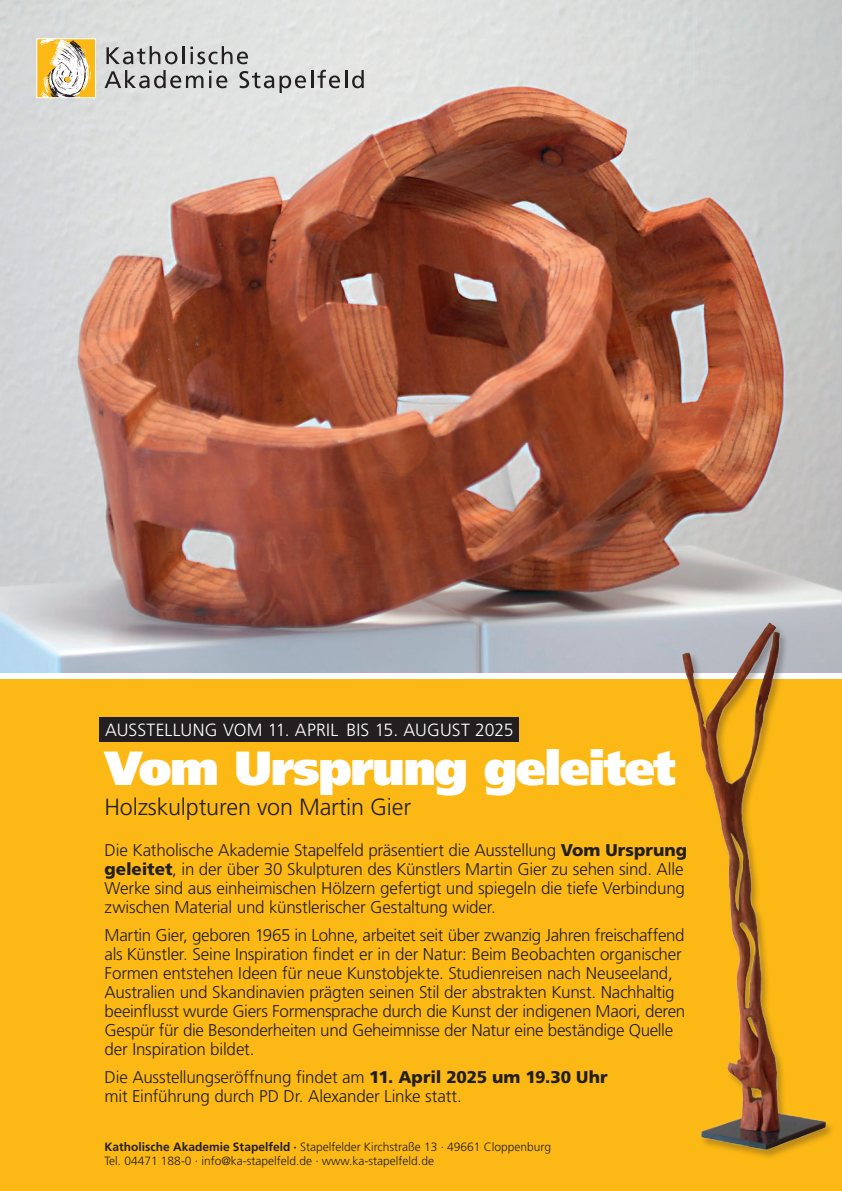
<style>
.page{position:relative;width:842px;height:1191px;background:#fff}
.page>*{position:absolute;margin:0;border:0;box-sizing:border-box;transform-origin:0 0}
.t1{font:900 47.8px "Frutiger LT Std";letter-spacing:-.035em;color:#fff}
.t2{font:300 23.4px "Frutiger LT Std";letter-spacing:-.01em;color:#231f20}
.t3{font:300 17.6px "Frutiger LT Std";letter-spacing:.01em;color:#fff}
.t4{font:300 17px/19px "Frutiger LT Std";letter-spacing:-.015em;color:#231f20}
.t5{font:300 12px/14px "Frutiger LT Std";color:#231f20}
.s1{font-weight:900}
.s2{font-weight:700}
</style>
<div class="page">
<div style="left:0;top:679px;width:842px;height:512px;background:#fcb814"></div>
<img style="left:0;top:0;width:842px;height:672px">
<svg style="left:107px;top:46px;width:70px;height:18px"></svg>
<hr style="left:182px;top:46px;width:3px;height:18px;background:#231f20">
<svg style="left:190px;top:46px;width:58px;height:18px"></svg>
<svg style="left:105px;top:70px;width:98px;height:18px;background:#a9a9a8"></svg>
<svg style="left:209px;top:71px;width:18px;height:17px"></svg>
<svg style="left:239px;top:71px;width:35px;height:17px"></svg>
<svg style="left:280px;top:70px;width:84px;height:23px;background:#b3b3b2"></svg>
<div style="left:37px;top:39px;width:58px;height:59px;background:#fcb814"></div>
<svg style="left:40px;top:40px;width:51px;height:56px"></svg>
<div style="left:36px;top:38px;width:60px;height:60px;border:1px solid #fff"></div>
<img style="left:645px;top:609px;width:197px;height:548px">
<div style="left:99px;top:717px;width:420px;height:24px;background:#231f20"></div>
<p class="t3" style="left:105px;top:719px;width:410px">AUSSTELLUNG VOM 11. APRIL BIS 15. AUGUST 2025</p>
<h1 class="t1" style="left:105px;top:739px;width:572px">Vom Ursprung geleitet</h1>
<h2 class="t2" style="left:105px;top:793px;width:308px">Holzskulpturen von Martin Gier</h2>
<p class="t4" style="left:105px;top:841px;width:584px">Die Katholische Akademie Stapelfeld präsentiert die Ausstellung <span class="s1">Vom Ursprung geleitet</span>, in der über 30 Skulpturen des Künstlers Martin Gier zu sehen sind. Alle Werke sind aus einheimischen Hölzern gefertigt und spiegeln die tiefe Verbindung zwischen Material und künstlerischer Gestaltung wider.</p>
<p class="t4" style="left:105px;top:925px;width:582px">Martin Gier, geboren 1965 in Lohne, arbeitet seit über zwanzig Jahren freischaffend als Künstler. Seine Inspiration findet er in der Natur: Beim Beobachten organischer Formen entstehen Ideen für neue Kunstobjekte. Studienreisen nach Neuseeland, Australien und Skandinavien prägten seinen Stil der abstrakten Kunst. Nachhaltig beeinflusst wurde Giers Formensprache durch die Kunst der indigenen Maori, deren Gespür für die Besonderheiten und Geheimnisse der Natur eine beständige Quelle der Inspiration bildet.</p>
<p class="t4" style="left:105px;top:1067px;width:504px">Die Ausstellungseröffnung findet am <span class="s1">11. April 2025 um 19.30 Uhr </span>mit Einführung durch PD Dr. Alexander Linke statt.</p>
<p class="t5" style="left:105px;top:1139px;width:448px"><span class="s2">Katholische Akademie Stapelfeld ·</span> Stapelfelder Kirchstraße 13 · 49661 Cloppenburg<br>Tel. 04471 188-0 · info@ka-stapelfeld.de · www.ka-stapelfeld.de</p>
</div>
